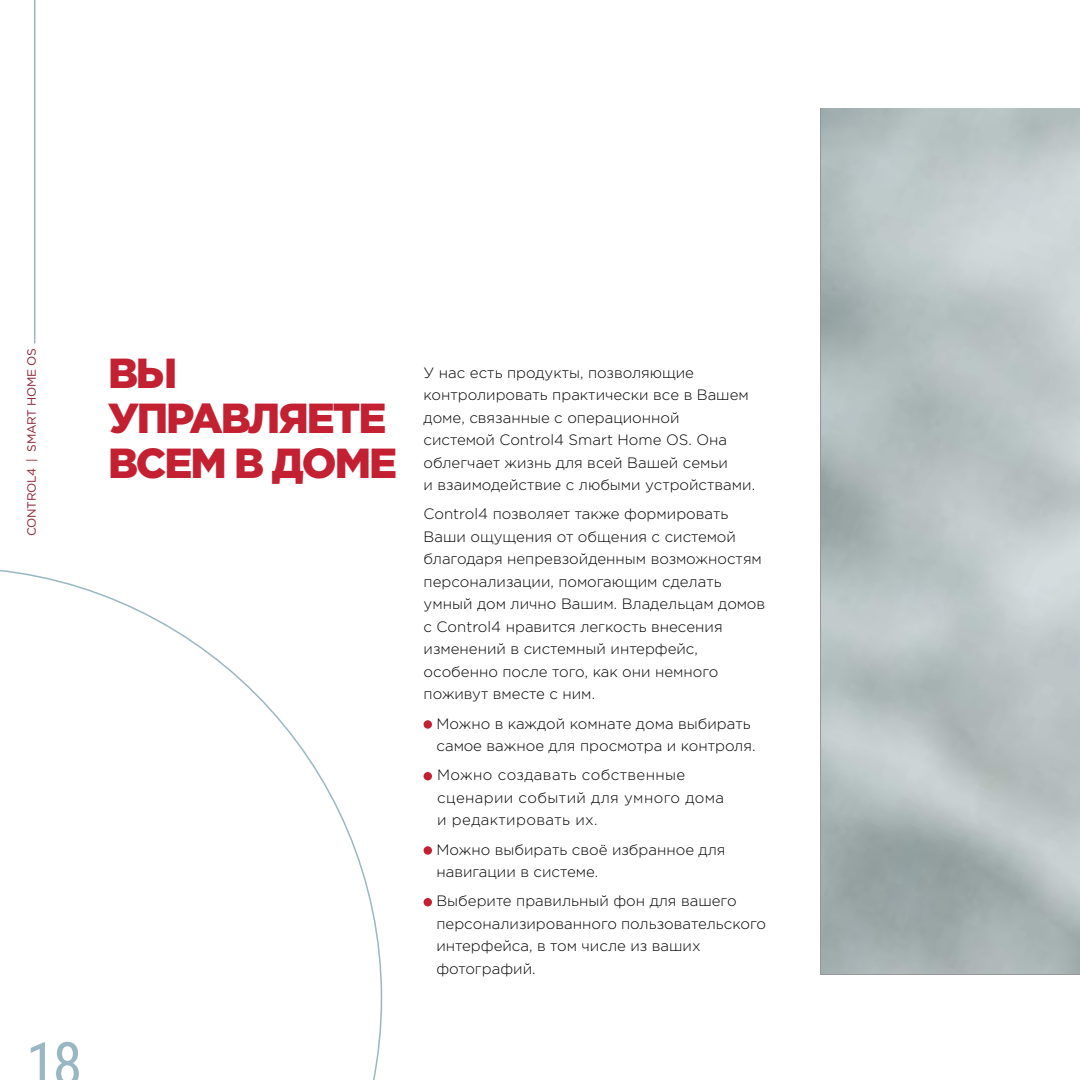
<style>
.page{position:relative;width:1080px;height:1080px;background:#fff}
.page>*{position:absolute;margin:0;border:0;box-sizing:border-box;transform-origin:0 0}
.t1{font:60px "Roboto Condensed";color:#99b7c2}
.t2{font:900 42px/45px "Gotham Pro";letter-spacing:-.05em;color:#c32032}
.t3{font:300 15px/22.5px "Gotham Pro";color:#000}
.t4{font:300 15px/22.5px "Gotham Pro";letter-spacing:.025em;color:#000}
.t5{font:12px "Gotham Pro";letter-spacing:-.025em;color:#8b2131}
</style>
<div class="page">
<hr style="left:34px;top:0;width:1px;height:343px;background:#99b7c2">
<svg style="left:0;top:569px;width:382px;height:511px"></svg>
<div style="left:424px;top:720px;width:8px;height:9px;background:#c32032;border-radius:50%"></div>
<div style="left:424px;top:772px;width:8px;height:8px;background:#c32032;border-radius:50%"></div>
<div style="left:424px;top:846px;width:8px;height:9px;background:#c32032;border-radius:50%"></div>
<div style="left:424px;top:898px;width:8px;height:8px;background:#c32032;border-radius:50%"></div>
<p class="t5" style="left:25px;top:536px;width:189px;rotate:-90deg">CONTROL4 | SMART HOME OS</p>
<h1 class="t1" style="left:26px;top:1022px;width:58px">18</h1>
<h2 class="t2" style="left:108px;top:349px;width:291px">ВЫ<br>УПРАВЛЯЕТЕ<br>ВСЕМ В ДОМЕ</h2>
<p class="t3" style="left:424px;top:361px;width:333px">У нас есть продукты, позволяющие контролировать практически все в Вашем доме, связанные с операционной<br>системой Control4 Smart Home OS. Она облегчает жизнь для всей Вашей семьи<br>и взаимодействие с любыми устройствами.</p>
<p class="t3" style="left:424px;top:503px;width:343px">Control4 позволяет также формировать Ваши ощущения от общения с системой благодаря непревзойденным возможностям персонализации, помогающим сделать умный дом лично Вашим. Владельцам домов с Control4 нравится легкость внесения изменений в системный интерфейс, особенно после того, как они немного поживут вместе с ним.</p>
<p class="t3" style="left:436px;top:712px;width:321px">Можно в каждой комнате дома выбирать самое важное для просмотра и контроля.</p>
<p class="t4" style="left:437px;top:764px;width:288px">Можно создавать собственные сценарии событий для умного дома и редактировать их.</p>
<p class="t3" style="left:436px;top:838px;width:291px">Можно выбирать своё избранное для навигации в системе.</p>
<p class="t3" style="left:436px;top:890px;width:331px">Выберите правильный фон для вашего персонализированного пользовательского интерфейса, в том числе из ваших фотографий.</p>
</div>
